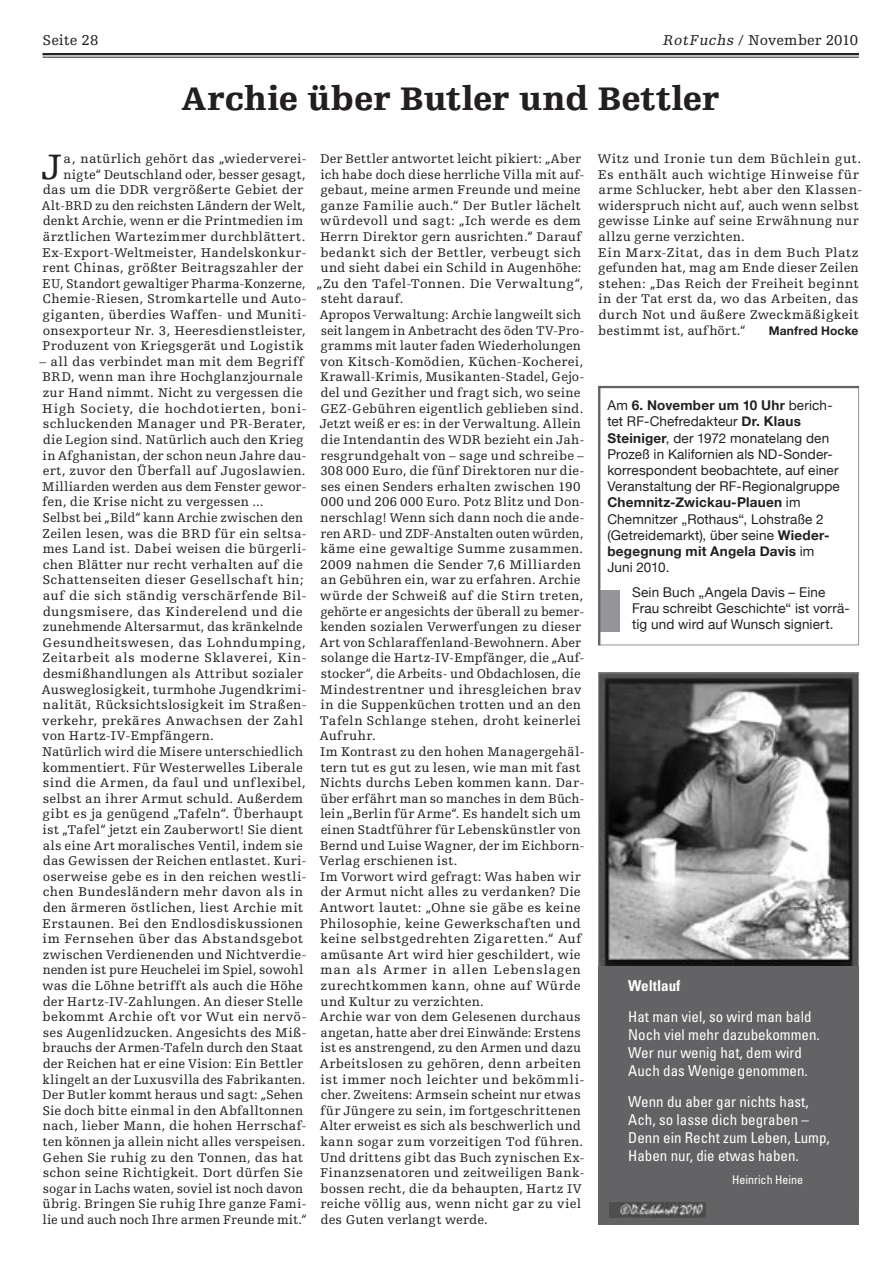
<style>
.page{position:relative;width:893px;height:1263px;background:#fff}
.page>*{position:absolute;margin:0;border:0;box-sizing:border-box;transform-origin:0 0}
.t1{font:37.35px "Egyptienne FLT Std";color:#231f20}
.t2{font:900 34.5px "Egyptienne FLT Std";color:#231f20}
.t3{font:condensed 15px/18px "Univers";color:#fff}
.t4{font:italic 15px "Egyptienne FLT Std";color:#231f20}
.t5{font:700 condensed 15px "Univers";color:#fff}
.t6{font:15px "Egyptienne FLT Std";letter-spacing:.01em;color:#231f20}
.t7{font:13.5px/16.2px "Helvetica Neue";letter-spacing:.01em;color:#231f20}
.t8{font:13.35px/15.6px "Egyptienne FLT Std";letter-spacing:.015em;color:#231f20}
.t9{font:condensed 12px "Univers";color:#fff}
.t10{font:700 12px "Helvetica Neue";letter-spacing:.02em;color:#231f20}
.s1{font-style:normal}
.s2{font-weight:700}
</style>
<div class="page">
<hr style="left:43px;top:53px;width:816px;height:2px;background:#231f20">
<hr style="left:43px;top:57px;width:816px;height:1px;background:#231f20">
<img style="left:600px;top:674px;width:257px;height:292px">
<div style="left:598px;top:966px;width:261px;height:259px;background:#636366"></div>
<img style="left:609px;top:1202px;width:96px;height:16px">
<div style="left:598px;top:590px;width:21px;height:41px;background:#939598"></div>
<hr style="left:598px;top:386px;width:261px;height:2px;background:#636366">
<hr style="left:598px;top:386px;width:2px;height:259px;background:#636366">
<p class="t6" style="left:43px;top:32px;width:57px">Seite 28</p>
<p class="t4" style="left:662px;top:32px;width:198px">RotFuchs <span class="s1">/</span> <span class="s1">November</span> <span class="s1">2010</span></p>
<h2 class="t2" style="left:182px;top:80px;width:539px">Archie über Butler und Bettler</h2>
<p class="t8" style="left:42px;top:151px;width:266px;text-align:right">a, natürlich gehört das „wiederverei&shy;nigte“ Deutschland oder, besser gesagt, das um die DDR vergrößerte Gebiet der Alt-BRD zu den reichsten Ländern der Welt, denkt Archie, wenn er die Printmedien im ärztlichen Wartezimmer durchblättert.<br>Ex-Export-Weltmeister, Handelskonkur&shy;rent Chinas, größter Beitragszahler der EU, Standort gewaltiger Pharma-Konzerne, Chemie-Riesen, Stromkartelle und Auto&shy;giganten, überdies Waffen- und Muniti&shy;onsexporteur Nr. 3, Heeresdienstleister, Produzent von Kriegsgerät und Logistik</p>
<p class="t8" style="left:40px;top:354px;width:269px">– all das verbindet man mit dem Begriff BRD, wenn man ihre Hochglanzjournale zur Hand nimmt. Nicht zu vergessen die High Society, die hochdotierten, boni&shy;schluckenden Manager und PR-Berater, die Legion sind. Natürlich auch den Krieg in Afghanistan, der schon neun Jahre dau&shy;ert, zuvor den Überfall auf Jugoslawien.<br>Milliarden werden aus dem Fenster gewor&shy;fen, die Krise nicht zu vergessen ...<br>Selbst bei „Bild“ kann Archie zwischen den Zeilen lesen, was die BRD für ein seltsa&shy;mes Land ist. Dabei weisen die bürgerli&shy;chen Blätter nur recht verhalten auf die Schattenseiten dieser Gesellschaft hin; auf die sich ständig verschärfende Bil&shy;dungsmisere, das Kinderelend und die zunehmende Altersarmut, das kränkelnde Gesundheitswesen, das Lohndumping, Zeitarbeit als moderne Sklaverei, Kin&shy;desmißhandlungen als Attribut sozialer Ausweglosigkeit, turmhohe Jugendkrimi&shy;nalität, Rücksichtslosigkeit im Straßen&shy;verkehr, prekäres Anwachsen der Zahl von Hartz-IV-Empfängern.<br>Natürlich wird die Misere unterschiedlich kommentiert. Für Westerwelles Liberale sind die Armen, da faul und unflexibel, selbst an ihrer Armut schuld. Außerdem gibt es ja genügend „Tafeln“. Überhaupt ist „Tafel“ jetzt ein Zauberwort! Sie dient als eine Art moralisches Ventil, indem sie das Gewissen der Reichen entlastet. Kuri&shy;oserweise gebe es in den reichen westli&shy;chen Bundesländern mehr davon als in den ärmeren östlichen, liest Archie mit Erstaunen. Bei den Endlosdiskussionen im Fernsehen über das Abstandsgebot zwischen Verdienenden und Nichtverdie&shy;nenden ist pure Heuchelei im Spiel, sowohl was die Löhne betrifft als auch die Höhe der Hartz-IV-Zahlungen. An dieser Stelle bekommt Archie oft vor Wut ein nervö&shy;ses Augenlidzucken. Angesichts des Miß&shy;brauchs der Armen-Tafeln durch den Staat der Reichen hat er eine Vision: Ein Bettler klingelt an der Luxusvilla des Fabrikanten.<br>Der Butler kommt heraus und sagt: „Sehen Sie doch bitte einmal in den Abfalltonnen nach, lieber Mann, die hohen Herrschaf&shy;ten können ja allein nicht alles verspeisen.<br>Gehen Sie ruhig zu den Tonnen, das hat schon seine Richtigkeit. Dort dürfen Sie sogar in Lachs waten, soviel ist noch davon übrig. Bringen Sie ruhig Ihre ganze Fami&shy;lie und auch noch Ihre armen Freunde mit.“</p>
<h1 class="t1" style="left:41px;top:146px;width:22px">J</h1>
<p class="t8" style="left:317px;top:151px;width:269px">Der Bettler antwortet leicht pikiert: „Aber ich habe doch diese herrliche Villa mit auf&shy;gebaut, meine armen Freunde und meine ganze Familie auch.“ Der Butler lächelt würdevoll und sagt: „Ich werde es dem Herrn Direktor gern ausrichten.“ Darauf bedankt sich der Bettler, verbeugt sich und sieht dabei ein Schild in Augenhöhe: „Zu den Tafel-Tonnen. Die Verwaltung“, steht darauf.<br>Apropos Verwaltung: Archie langweilt sich seit langem in Anbetracht des öden TV-Pro&shy;gramms mit lauter faden Wiederholungen von Kitsch-Komödien, Küchen-Kocherei, Krawall-Krimis, Musikanten-Stadel, Gejo&shy;del und Gezither und fragt sich, wo seine GEZ-Gebühren eigentlich geblieben sind.<br>Jetzt weiß er es: in der Verwaltung. Allein die Intendantin des WDR bezieht ein Jah&shy;resgrundgehalt von – sage und schreibe – 308 000 Euro, die fünf Direktoren nur die&shy;ses einen Senders erhalten zwischen 190<br>000 und 206 000 Euro. Potz Blitz und Don&shy;nerschlag! Wenn sich dann noch die ande&shy;ren ARD- und ZDF-Anstalten outen würden, käme eine gewaltige Summe zusammen.<br>2009 nahmen die Sender 7,6 Milliarden an Gebühren ein, war zu erfahren. Archie würde der Schweiß auf die Stirn treten, gehörte er angesichts der überall zu bemer&shy;kenden sozialen Verwerfungen zu dieser Art von Schlaraffenland-Bewohnern. Aber solange die Hartz-IV-Empfänger, die „Auf&shy;stocker“, die Arbeits- und Obdachlosen, die Mindestrentner und ihresgleichen brav in die Suppenküchen trotten und an den Tafeln Schlange stehen, droht keinerlei Aufruhr.<br>Im Kontrast zu den hohen Managergehäl&shy;tern tut es gut zu lesen, wie man mit fast Nichts durchs Leben kommen kann. Dar&shy;über erfährt man so manches in dem Büch&shy;lein „Berlin für Arme“. Es handelt sich um einen Stadtführer für Lebenskünstler von Bernd und Luise Wagner, der im Eichborn-Verlag erschienen ist.<br>Im Vorwort wird gefragt: Was haben wir der Armut nicht alles zu verdanken? Die Antwort lautet: „Ohne sie gäbe es keine Philosophie, keine Gewerkschaften und keine selbstgedrehten Zigaretten.“ Auf amüsante Art wird hier geschildert, wie man als Armer in allen Lebenslagen zurechtkommen kann, ohne auf Würde und Kultur zu verzichten.<br>Archie war von dem Gelesenen durchaus angetan, hatte aber drei Einwände: Erstens ist es anstrengend, zu den Armen und dazu Arbeitslosen zu gehören, denn arbeiten ist immer noch leichter und bekömmli&shy;cher. Zweitens: Armsein scheint nur etwas für Jüngere zu sein, im fortgeschrittenen Alter erweist es sich als beschwerlich und kann sogar zum vorzeitigen Tod führen.<br>Und drittens gibt das Buch zynischen Ex-Finanzsenatoren und zeitweiligen Bank&shy;bossen recht, die da behaupten, Hartz IV reiche völlig aus, wenn nicht gar zu viel des Guten verlangt werde.</p>
<p class="t8" style="left:598px;top:151px;width:266px">Witz und Ironie tun dem Büchlein gut.<br>Es enthält auch wichtige Hinweise für arme Schlucker, hebt aber den Klassen&shy;widerspruch nicht auf, auch wenn selbst gewisse Linke auf seine Erwähnung nur allzu gerne verzichten.<br>Ein Marx-Zitat, das in dem Buch Platz gefunden hat, mag am Ende dieser Zeilen stehen: „Das Reich der Freiheit beginnt in der Tat erst da, wo das Arbeiten, das durch Not und äußere Zweckmäßigkeit bestimmt ist, aufhört.“</p>
<p class="t10" style="left:769px;top:323px;width:91px">Manfred Hocke</p>
<p class="t7" style="left:607px;top:397px;width:234px">Am <span class="s2">6. November um 10 Uhr</span> berich&shy;tet RF-Chefredakteur <span class="s2">Dr. Klaus<br>Steiniger</span>, der 1972 monatelang den<br>Prozeß in Kalifornien als ND-Sonder&shy;korrespondent beobachtete, auf einer<br>Veranstaltung der RF-Regionalgruppe<br><span class="s2">Chemnitz-Zwickau-Plauen</span> im<br>Chemnitzer „Rothaus“, Lohstraße 2 (Getreidemarkt), über seine <span class="s2">Wieder&shy;begegnung mit Angela Davis</span> im<br>Juni 2010.</p>
<p class="t7" style="left:632px;top:584px;width:219px">Sein Buch „Angela Davis – Eine<br>Frau schreibt Geschichte“ ist vorrä&shy;tig und wird auf Wunsch signiert.</p>
<p class="t5" style="left:628px;top:976px;width:54px">Weltlauf</p>
<p class="t3" style="left:628px;top:1007px;width:193px">Hat man viel, so wird man bald<br>Noch viel mehr dazubekommen.<br>Wer nur wenig hat, dem wird<br>Auch das Wenige genommen.</p>
<p class="t3" style="left:628px;top:1092px;width:203px">Wenn du aber gar nichts hast,<br>Ach, so lasse dich begraben –<br>Denn ein Recht zum Leben, Lump,<br>Haben nur, die etwas haben.</p>
<p class="t9" style="left:732px;top:1172px;width:73px">Heinrich Heine</p>
</div>
